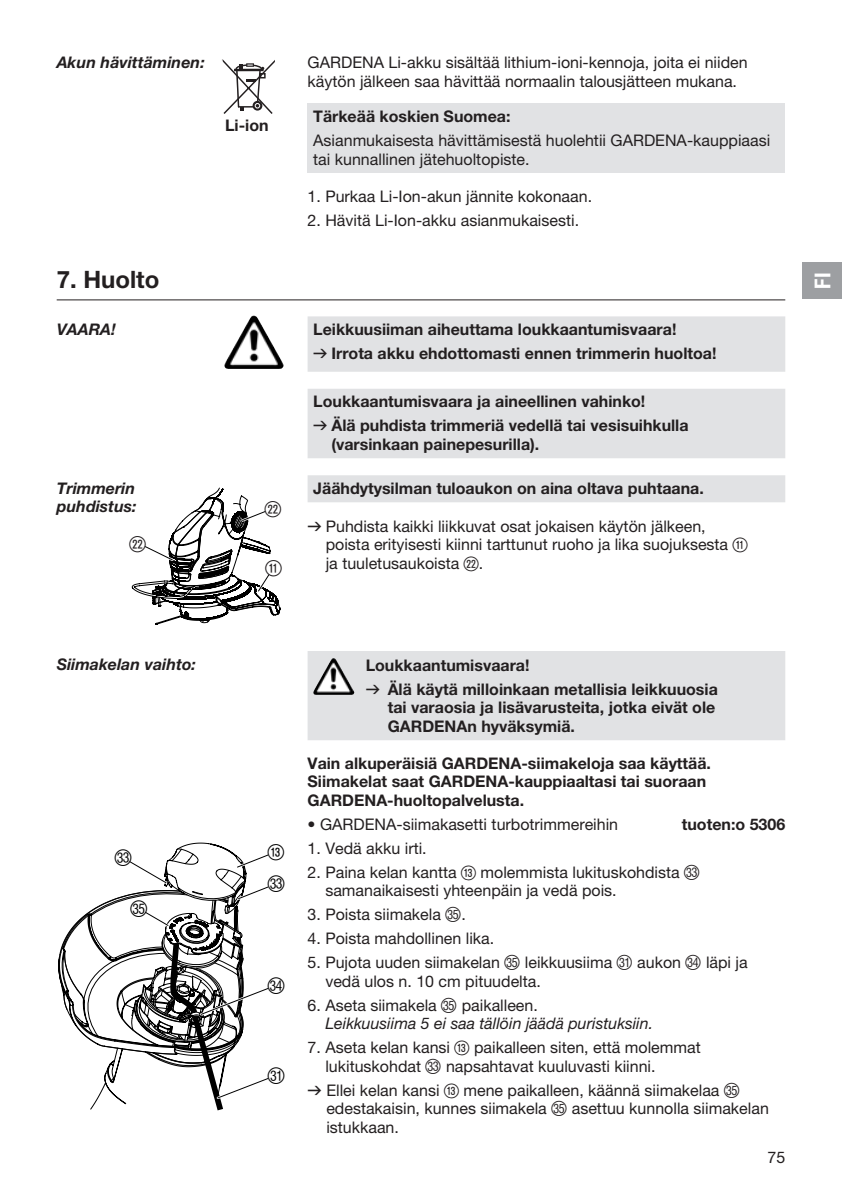
<style>
.page{position:relative;width:842px;height:1191px;background:#fff}
.page>*{position:absolute;margin:0;border:0;box-sizing:border-box;transform-origin:0 0}
.t1{font:700 24px "GARDENA Pro";color:#231f20}
.t2{font:22px "Ziffern";color:#000}
.t3{font:22px "Ziffernim Kreisund Quadrat BQ";color:#231f20}
.t4{font:22px "GARDENA Pro Bo Cond";color:#fff}
.t5{font:22px "Ziffernim Kreisund Quadrat BQ";color:#000}
.t6{font:16px/18.4px "GARDENA Pro";color:#231f20}
.t7{font:700 16px/24px "GARDENA Pro";color:#231f20}
.t8{font:italic 16px/18.4px "GARDENA Pro";color:#231f20}
.t9{font:italic 700 16px/18.4px "GARDENA Pro";color:#231f20}
.s1{font-family:"Formdruck";font-weight:400}
.s2{font-family:"Formdruck"}
.s3{font-family:"Ziffernim Kreisund Quadrat BQ";font-size:20px}
.s4{font-family:"Ziffern";font-size:20px}
.s5{font-style:normal}
.s6{font-family:"Ziffern";font-style:normal;font-size:20px}
</style>
<div class="page">
<div style="left:308px;top:104px;width:477px;height:69px;background:#e1e2e4"></div>
<svg style="left:222px;top:59px;width:53px;height:55px"></svg>
<svg style="left:308px;top:316px;width:477px;height:424px;fill:#e1e2e4"></svg>
<hr style="left:57px;top:299px;width:728px;height:1px;background:#231f20">
<img style="left:227px;top:316px;width:26px;height:44px">
<svg style="left:131px;top:487px;width:149px;height:138px"></svg>
<svg style="left:58px;top:842px;width:211px;height:269px"></svg>
<img style="left:315px;top:658px;width:18px;height:31px">
<div style="left:802px;top:262px;width:40px;height:37px;background:#9d9fa2"></div>
<p class="t9" style="left:57px;top:53px;width:150px">Akun hävittäminen:</p>
<p class="t7" style="left:225px;top:113px;width:45px">Li-ion</p>
<p class="t6" style="left:308px;top:53px;width:442px">GARDENA Li-akku sisältää lithium-ioni-kennoja, joita ei niiden käytön jälkeen saa hävittää normaalin talousjätteen mukana.</p>
<p class="t7" style="left:313px;top:104px;width:199px">Tärkeää koskien Suomea:</p>
<p class="t6" style="left:313px;top:131px;width:458px">Asianmukaisesta hävittämisestä huolehtii GARDENA-kauppiaasi tai kunnallinen jätehuoltopiste.</p>
<p class="t6" style="left:308px;top:186px;width:286px">1. Purkaa Li-Ion-akun jännite kokonaan.</p>
<p class="t6" style="left:308px;top:210px;width:273px">2. Hävitä Li-Ion-akku asianmukaisesti.</p>
<h1 class="t1" style="left:57px;top:265px;width:104px">7. Huolto</h1>
<p class="t9" style="left:57px;top:320px;width:61px">VAARA!</p>
<p class="t7" style="left:313px;top:317px;width:405px">Leikkuusiiman aiheuttama loukkaantumisvaara!<br><span class="s1">v</span> Irrota akku ehdottomasti ennen trimmerin huoltoa!</p>
<p class="t7" style="left:313px;top:389px;width:377px">Loukkaantumisvaara ja aineellinen vahinko!<br><span class="s1">v</span> Älä puhdista trimmeriä vedellä tai vesisuihkulla</p>
<p class="t7" style="left:331px;top:432px;width:209px">(varsinkaan painepesurilla).</p>
<p class="t9" style="left:57px;top:478px;width:82px">Trimmerin puhdistus:</p>
<p class="t7" style="left:313px;top:476px;width:392px">Jäähdytysilman tuloaukon on aina oltava puhtaana.</p>
<p class="t6" style="left:326px;top:516px;width:423px;text-indent:-18px"><span class="s2">v</span> Puhdista kaikki liikkuvat osat jokaisen käytön jälkeen, poista erityisesti kiinni tarttunut ruoho ja lika suojuksesta <span class="s3">Q </span>ja tuuletusaukoista <span class="s3">S</span>.</p>
<h2 class="t3" style="left:265px;top:497px;width:18px">S</h2>
<h2 class="t3" style="left:130px;top:531px;width:18px">S</h2>
<h2 class="t3" style="left:265px;top:556px;width:18px">Q</h2>
<h2 class="t4" style="left:809px;top:289px;width:17px;rotate:-90deg">FI</h2>
<p class="t9" style="left:57px;top:654px;width:141px">Siimakelan vaihto:</p>
<h2 class="t2" style="left:115px;top:845px;width:19px">W</h2>
<h2 class="t2" style="left:131px;top:896px;width:19px">Y</h2>
<h2 class="t5" style="left:268px;top:839px;width:18px">E</h2>
<h2 class="t2" style="left:268px;top:871px;width:19px">W</h2>
<h2 class="t2" style="left:268px;top:973px;width:19px">X</h2>
<h2 class="t2" style="left:268px;top:1063px;width:19px">U</h2>
<p class="t7" style="left:366px;top:653px;width:354px">Loukkaantumisvaara!<br><span class="s1">v</span> Älä käytä milloinkaan metallisia leikkuuosia</p>
<p class="t7" style="left:388px;top:698px;width:329px;line-height:18.4px">tai varaosia ja lisävarusteita, jotka eivät ole<br>GARDENAn hyväksymiä.</p>
<p class="t7" style="left:308px;top:753px;width:405px;line-height:18.4px">Vain alkuperäisiä GARDENA-siimakeloja saa käyttää.<br>Siimakelat saat GARDENA-kauppiaaltasi tai suoraan<br>GARDENA-huoltopalvelusta.</p>
<p class="t6" style="left:308px;top:814px;width:312px">• GARDENA-siimakasetti turbotrimmereihin</p>
<p class="t7" style="left:682px;top:811px;width:105px">tuoten:o 5306</p>
<p class="t6" style="left:308px;top:838px;width:121px">1. Vedä akku irti.</p>
<p class="t6" style="left:325px;top:862px;width:376px;text-indent:-18px">2. Paina kelan kantta <span class="s3">E</span> molemmista lukituskohdista <span class="s4">W </span>samanaikaisesti yhteenpäin ja vedä pois.</p>
<p class="t6" style="left:308px;top:905px;width:160px">3. Poista siimakela <span class="s4">Y</span>.</p>
<p class="t6" style="left:308px;top:929px;width:188px">4. Poista mahdollinen lika.</p>
<p class="t6" style="left:325px;top:953px;width:424px;text-indent:-18px">5. Pujota uuden siimakelan <span class="s4">Y</span> leikkuusiima <span class="s4">U</span> aukon <span class="s4">X</span> läpi ja vedä ulos n. 10 cm pituudelta.</p>
<p class="t8" style="left:325px;top:995px;width:329px;text-indent:-18px"><span class="s5">6. Aseta siimakela</span> <span class="s6">Y</span> <span class="s5">paikalleen.<br></span>Leikkuusiima 5 ei saa tällöin jäädä puristuksiin.</p>
<p class="t6" style="left:325px;top:1038px;width:377px;text-indent:-18px">7. Aseta kelan kansi <span class="s3">E</span> paikalleen siten, että molemmat lukituskohdat <span class="s4">W</span> napsahtavat kuuluvasti kiinni.</p>
<p class="t6" style="left:326px;top:1080px;width:444px;text-indent:-19px"><span class="s2">v</span> Ellei kelan kansi <span class="s3">E</span> mene paikalleen, käännä siimakelaa <span class="s4">Y </span>edestakaisin, kunnes siimakela <span class="s4">Y</span> asettuu kunnolla siimakelan istukkaan.</p>
<p class="t6" style="left:767px;top:1147px;width:19px">75</p>
</div>
